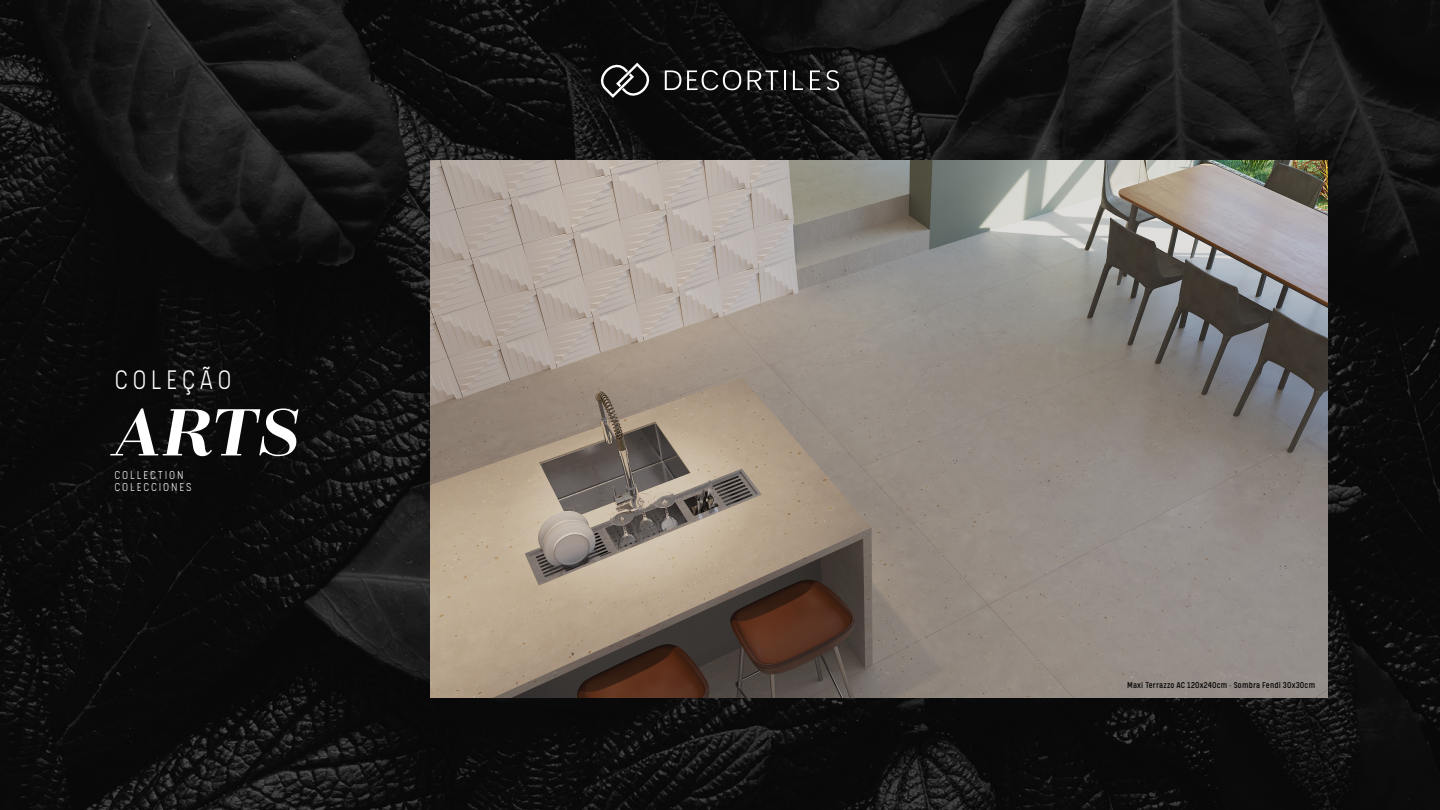
<style>
.page{position:relative;width:1440px;height:810px;background:#fff}
.page>*{position:absolute;margin:0;border:0;box-sizing:border-box;transform-origin:0 0}
.t1{font:italic 700 74.55px "Zahrah";color:#fff}
.t2{font:300 30.67px "Kelpt A1";letter-spacing:.14em;color:#fff}
.t3{font:300 13.2px/12.5px "Kelpt A1";letter-spacing:.14em;color:#fff}
.t4{font:9.6px "Kelpt A1";letter-spacing:.02em;color:#000}
</style>
<div class="page">
<img style="left:0;top:0;width:1440px;height:810px">
<img style="left:430px;top:160px;width:898px;height:538px">
<svg style="left:600px;top:63px;width:50px;height:35px;background:#424242"></svg>
<svg style="left:665px;top:70px;width:16px;height:20px"></svg>
<svg style="left:687px;top:70px;width:54px;height:20px"></svg>
<svg style="left:748px;top:70px;width:30px;height:20px"></svg>
<hr style="left:784px;top:70px;width:2px;height:20px;background:#fff">
<svg style="left:793px;top:70px;width:10px;height:20px"></svg>
<svg style="left:810px;top:70px;width:10px;height:20px"></svg>
<svg style="left:827px;top:70px;width:12px;height:20px"></svg>
<h2 class="t2" style="left:115px;top:363px;width:119px">COLEÇÃO</h2>
<h1 class="t1" style="left:113px;top:390px;width:189px">ARTS</h1>
<h3 class="t3" style="left:115px;top:468px;width:79px">COLLECTION<br>COLECCIONES</h3>
<p class="t4" style="left:1127px;top:680px;width:190px">Maxi Terrazzo AC 120x240cm • Sombra Fendi 30x30cm</p>
</div>
